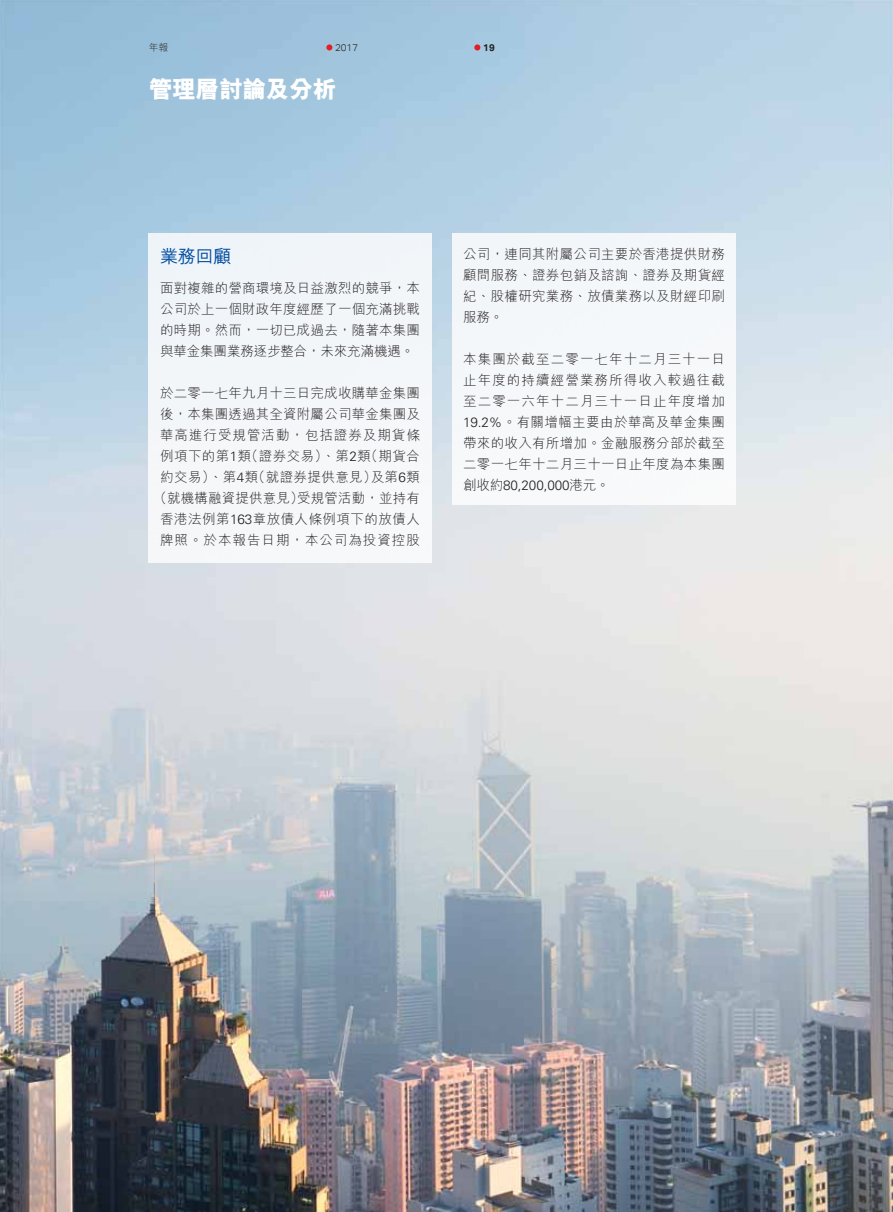
<style>
.page{position:relative;width:893px;height:1212px;background:#fff}
.page>*{position:absolute;margin:0;border:0;box-sizing:border-box;transform-origin:0 0}
.t1{font:24px "M Hei HK Xbold E Ten B5 H";letter-spacing:-.025em;color:#fff}
.t2{font:18px "M Hei HK Medium E Ten B5 H";color:#034ea2}
.t3{font:13.5px/21px "M Hei HK Light E Ten B5 H";letter-spacing:.02em;color:#231f20;text-align:justify}
.t4{font:300 13.5px "Univers LT Std";letter-spacing:-.01em;color:#231f20}
.t5{font:300 9.75px "Aktiv Grotesk";color:#231f20}
.t6{font:9.75px "M Hei HK Light E Ten B5 H";color:#231f20}
.t7{font:700 9.75px "Aktiv Grotesk";color:#231f20}
.s1{font-family:"Univers LT Std";font-weight:300}
.s2{font-family:"M Hei HK Light E Ten B5 H";font-weight:400}
</style>
<div class="page">
<img style="left:0;top:262px;width:156px;height:950px">
<img style="left:420px;top:262px;width:52px;height:950px">
<img style="left:684px;top:262px;width:209px;height:950px">
<img style="left:472px;top:505px;width:212px;height:707px">
<img style="left:156px;top:563px;width:264px;height:649px">
<svg style="left:326px;top:44px;width:6px;height:6px"></svg>
<svg style="left:474px;top:44px;width:6px;height:6px"></svg>
<div style="left:149px;top:234px;width:282px;height:329px;background:#f4f6f9"></div>
<div style="left:453px;top:234px;width:282px;height:271px;background:#f5f8fa"></div>
<p class="t6" style="left:149px;top:44px;width:21px">年報</p>
<p class="t5" style="left:335px;top:42px;width:25px">2017</p>
<p class="t7" style="left:483px;top:42px;width:13px">19</p>
<h1 class="t1" style="left:149px;top:80px;width:189px">管理層討論及分析</h1>
<h2 class="t2" style="left:160px;top:249px;width:73px">業務回顧</h2>
<p class="t3" style="left:160px;top:279px;width:261px">面對複雜的營商環境及日益激烈的競爭，本公司於上一個財政年度經歷了一個充滿挑戰的時期。然而，一切已成過去，隨著本集團與華金集團業務逐步整合，未來充滿機遇。</p>
<p class="t3" style="left:153px;top:384px;width:268px;text-align:center">於二零一七年九月十三日完成收購華金集團後，本集團透過其全資附屬公司華金集團及華高進行受規管活動，包括證券及期貨條例項下的第<span class="s1">1</span>類（證券交易）、第<span class="s1">2</span>類（期貨合約交易）、第<span class="s1">4</span>類（就證券提供意見）及第<span class="s1">6</span>類（就機構融資提供意見）受規管活動，並持有香港法例第<span class="s1">163</span>章放債人條例項下的放債人牌照。於本報告日期，本公司為投資控股</p>
<p class="t3" style="left:463px;top:245px;width:263px">公司，連同其附屬公司主要於香港提供財務顧問服務、證券包銷及諮詢、證券及期貨經紀、股權研究業務、放債業務以及財經印刷服務。</p>
<p class="t3" style="left:463px;top:350px;width:263px">本集團於截至二零一七年十二月三十一日止年度的持續經營業務所得收入較過往截至二零一六年十二月三十一日止年度增加<span class="s1">19.2%</span>。有關增幅主要由於華高及華金集團帶來的收入有所增加。金融服務分部於截至二零一七年十二月三十一日止年度為本集團</p>
<p class="t4" style="left:463px;top:478px;width:148px"><span class="s2">創收約</span>80,200,000<span class="s2">港元。</span></p>
</div>
